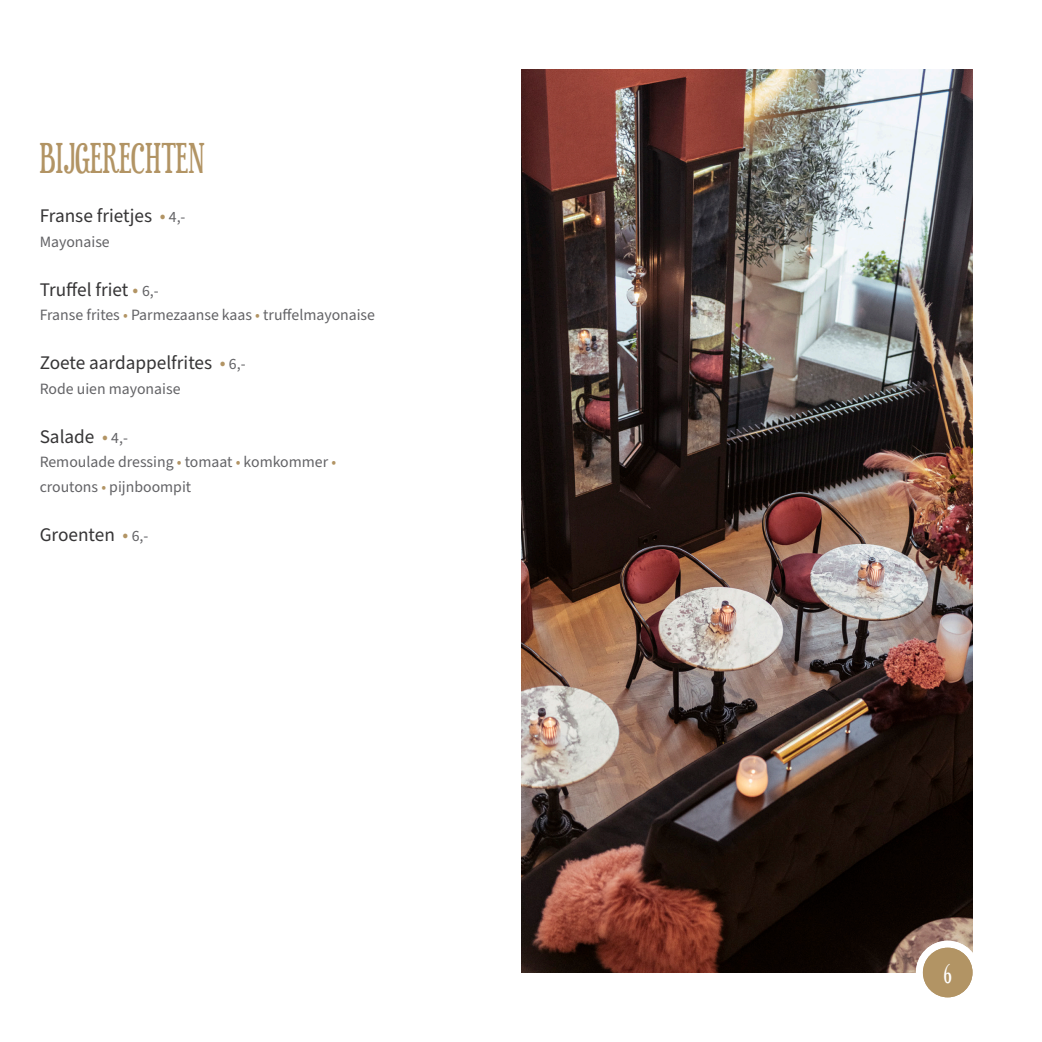
<style>
.page{position:relative;width:1042px;height:1042px;background:#fff}
.page>*{position:absolute;margin:0;border:0;box-sizing:border-box;transform-origin:0 0}
.t1{font:43.75px "Euphorigenic S";color:#b29464}
.t2{font:28px "Euphorigenic S";color:#fff}
.t3{font:19.25px "Source Sans Pro";color:#363536}
.t4{font:15.75px/24.5px "Source Sans Pro";color:#636366}
.s1{color:#b29464}
.s2{font-size:15.75px;color:#636366}
</style>
<div class="page">
<img style="left:521px;top:69px;width:451px;height:903px">
<svg style="left:919px;top:944px;width:57px;height:57px"></svg>
<div style="left:916px;top:940px;width:63px;height:64px;border:7px solid #fff;border-radius:50%"></div>
<div style="left:923px;top:947px;width:49px;height:50px;background:#b29464;border-radius:50%"></div>
<p class="t1" style="left:40px;top:137px;width:167px">BIJGERECHTEN</p>
<p class="t3" style="left:40px;top:203px;width:147px">Franse frietjes <span class="s1">•</span> <span class="s2">4,-</span></p>
<p class="t4" style="left:40px;top:230px;width:72px">Mayonaise</p>
<p class="t3" style="left:40px;top:276px;width:121px">Truffel friet <span class="s1">•</span> <span class="s2">6,-</span></p>
<p class="t4" style="left:40px;top:303px;width:337px">Franse frites <span class="s1">•</span> Parmezaanse kaas <span class="s1">•</span> truffelmayonaise</p>
<p class="t3" style="left:40px;top:350px;width:207px">Zoete aardappelfrites <span class="s1">•</span> <span class="s2">6,-</span></p>
<p class="t4" style="left:40px;top:377px;width:142px">Rode uien mayonaise</p>
<p class="t3" style="left:40px;top:423px;width:90px">Salade <span class="s1">•</span> <span class="s2">4,-</span></p>
<p class="t4" style="left:40px;top:450px;width:298px">Remoulade dressing <span class="s1">•</span> tomaat <span class="s1">•</span> komkommer <span class="s1">• </span>croutons <span class="s1">•</span> pijnboompit</p>
<p class="t3" style="left:40px;top:521px;width:110px">Groenten <span class="s1">•</span> <span class="s2">6,-</span></p>
<p class="t2" style="left:944px;top:959px;width:9px">6</p>
</div>
